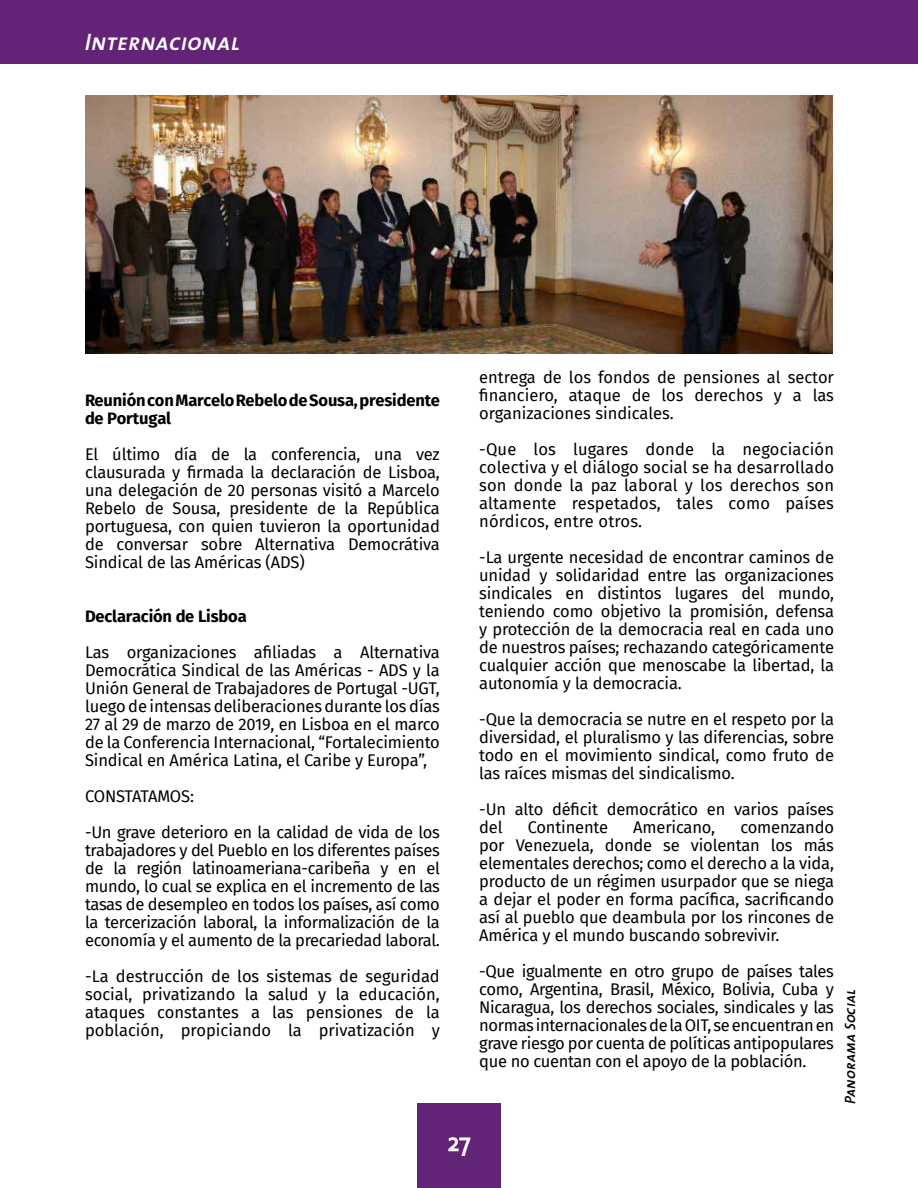
<style>
.page{position:relative;width:918px;height:1188px;background:#fff}
.page>*{position:absolute;margin:0;border:0;box-sizing:border-box;transform-origin:0 0}
.t1{font:24px "The Sans Semi Bold Italic Caps";letter-spacing:.005em;color:#fff}
.t2{font:16.5px/18px "Fira Sans";letter-spacing:-.01em;color:#000;text-align:justify}
.t3{font:700 16.5px/18px "Fira Sans";letter-spacing:-.01em;color:#000}
.t4{font:15px "The Sans Semi Bold Italic Caps";letter-spacing:.005em;color:#000}
</style>
<div class="page">
<div style="left:417px;top:1104px;width:84px;height:84px;background:#632477"></div>
<svg style="left:448px;top:1137px;width:23px;height:19px"></svg>
<div style="left:0;top:0;width:918px;height:63px;background:#632477"></div>
<img style="left:85px;top:96px;width:748px;height:257px">
<h1 class="t1" style="left:85px;top:22px;width:157px">Internacional</h1>
<p class="t3" style="left:85px;top:391px;width:356px">Reunión con Marcelo Rebelo de Sousa, presidente de Portugal</p>
<p class="t2" style="left:85px;top:444px;width:356px">El último día de la conferencia, una vez clausurada y firmada la declaración de Lisboa, una delegación de 20 personas visitó a Marcelo Rebelo de Sousa, presidente de la República portuguesa, con quien tuvieron la oportunidad de conversar sobre Alternativa Democrátiva Sindical de las Américas (ADS)</p>
<p class="t3" style="left:85px;top:607px;width:163px">Declaración de Lisboa</p>
<p class="t2" style="left:85px;top:643px;width:356px">Las organizaciones afiliadas a Alternativa Democrática Sindical de las Américas - ADS y la Unión General de Trabajadores de Portugal -UGT, luego de intensas deliberaciones durante los días 27 al 29 de marzo de 2019, en Lisboa en el marco de la Conferencia Internacional, “Fortalecimiento Sindical en América Latina, el Caribe y Europa”,</p>
<p class="t2" style="left:85px;top:778px;width:356px;line-height:36px">CONSTATAMOS:<br>-Un grave deterioro en la calidad de vida de los</p>
<p class="t2" style="left:85px;top:841px;width:356px">trabajadores y del Pueblo en los diferentes países de la región latinoameriana-caribeña y en el mundo, lo cual se explica en el incremento de las tasas de desempleo en todos los países, así como la tercerización laboral, la informalización de la economía y el aumento de la precariedad laboral.</p>
<p class="t2" style="left:85px;top:967px;width:356px">-La destrucción de los sistemas de seguridad social, privatizando la salud y la educación, ataques constantes a las pensiones de la población, propiciando la privatización y</p>
<p class="t2" style="left:479px;top:368px;width:356px">entrega de los fondos de pensiones al sector financiero, ataque de los derechos y a las organizaciones sindicales.</p>
<p class="t2" style="left:479px;top:440px;width:356px">-Que los lugares donde la negociación colectiva y el diálogo social se ha desarrollado son donde la paz laboral y los derechos son altamente respetados, tales como países nórdicos, entre otros.</p>
<p class="t2" style="left:479px;top:548px;width:356px">-La urgente necesidad de encontrar caminos de unidad y solidaridad entre las organizaciones sindicales en distintos lugares del mundo, teniendo como objetivo la promisión, defensa y protección de la democracia real en cada uno de nuestros países; rechazando categóricamente cualquier acción que menoscabe la libertad, la autonomía y la democracia.</p>
<p class="t2" style="left:479px;top:710px;width:356px">-Que la democracia se nutre en el respeto por la diversidad, el pluralismo y las diferencias, sobre todo en el movimiento sindical, como fruto de las raíces mismas del sindicalismo.</p>
<p class="t2" style="left:479px;top:800px;width:356px">-Un alto déficit democrático en varios países del</p>
<p class="t2" style="left:528px;top:818px;width:82px">Continente</p>
<p class="t2" style="left:633px;top:818px;width:83px">Americano,</p>
<p class="t2" style="left:479px;top:818px;width:356px;text-indent:261px">comenzando por Venezuela, donde se violentan los más elementales derechos; como el derecho a la vida, producto de un régimen usurpador que se niega a dejar el poder en forma pacífica, sacrificando así al pueblo que deambula por los rincones de América y el mundo buscando sobrevivir.</p>
<p class="t2" style="left:479px;top:962px;width:356px">-Que igualmente en otro grupo de países tales como, Argentina, Brasil, México, Bolivia, Cuba y Nicaragua, los derechos sociales, sindicales y las normas internacionales de la OIT, se encuentran en grave riesgo por cuenta de políticas antipopulares que no cuentan con el apoyo de la población.</p>
<p class="t4" style="left:837px;top:1104px;width:116px;rotate:-90deg">Panorama Social</p>
</div>
